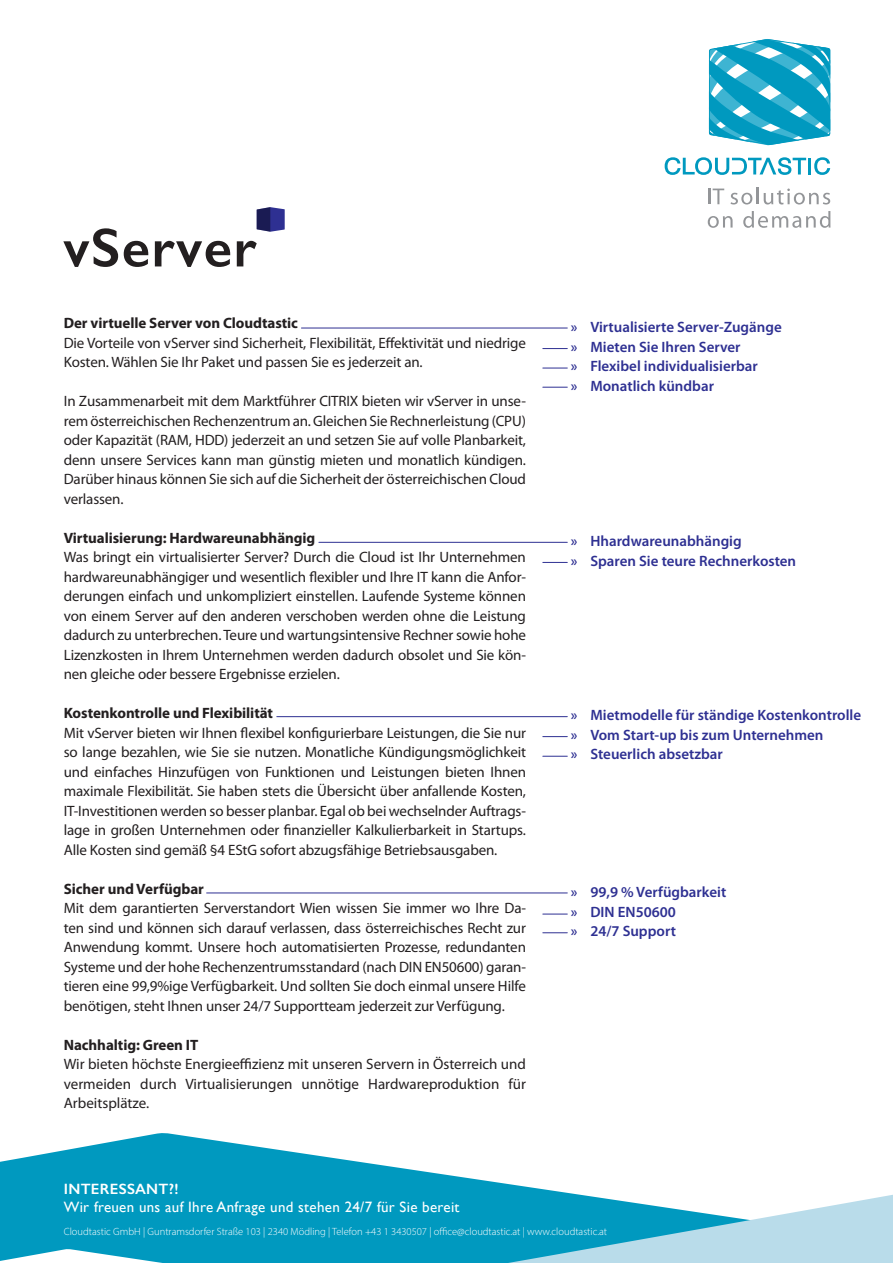
<style>
.page{position:relative;width:893px;height:1263px;background:#fff}
.page>*{position:absolute;margin:0;border:0;box-sizing:border-box;transform-origin:0 0}
.t1{font:600 55.2px "Gill Sans";letter-spacing:.025em;color:#231f20}
.t2{font:15px/19.5px "Myriad Pro";letter-spacing:-.01em;color:#231f20;text-align:justify}
.t3{font:600 15px/19.5px "Myriad Pro";color:#2e3092}
.t4{font:700 15px "Myriad Pro";letter-spacing:-.005em;color:#231f20}
.t5{font:15px "Gill Sans";letter-spacing:.02em;color:#fff}
.t6{font:600 15px "Gill Sans";letter-spacing:.02em;color:#fff}
.t7{font:300 10.5px "Myriad Pro";color:#fff}
</style>
<div class="page">
<svg style="left:0;top:1133px;width:448px;height:130px;fill:#0099bf"></svg>
<svg style="left:0;top:1249px;width:436px;height:14px"></svg>
<svg style="left:448px;top:1175px;width:445px;height:88px"></svg>
<svg style="left:257px;top:207px;width:28px;height:25px"></svg>
<svg style="left:665px;top:157px;width:141px;height:18px"></svg>
<hr style="left:808px;top:158px;width:3px;height:16px;background:#0099bf">
<svg style="left:814px;top:157px;width:16px;height:18px"></svg>
<svg style="left:709px;top:39px;width:121px;height:106px"></svg>
<svg style="left:709px;top:189px;width:15px;height:15px"></svg>
<svg style="left:730px;top:188px;width:100px;height:16px"></svg>
<svg style="left:708px;top:216px;width:25px;height:12px"></svg>
<svg style="left:743px;top:211px;width:87px;height:17px"></svg>
<hr style="left:301px;top:328px;width:266px;height:1px;background:#2e3092">
<hr style="left:319px;top:542px;width:248px;height:1px;background:#2e3092">
<hr style="left:277px;top:716px;width:290px;height:1px;background:#2e3092">
<svg style="left:543px;top:348px;width:24px;height:1px"></svg>
<svg style="left:543px;top:368px;width:24px;height:1px"></svg>
<svg style="left:543px;top:562px;width:24px;height:1px"></svg>
<svg style="left:543px;top:756px;width:24px;height:1px"></svg>
<svg style="left:543px;top:736px;width:24px;height:1px"></svg>
<hr style="left:207px;top:892px;width:360px;height:1px;background:#2e3092">
<svg style="left:543px;top:932px;width:24px;height:1px"></svg>
<svg style="left:543px;top:914px;width:24px;height:1px"></svg>
<svg style="left:543px;top:387px;width:24px;height:1px"></svg>
<h1 class="t1" style="left:63px;top:214px;width:195px">vServer</h1>
<p class="t4" style="left:64px;top:313px;width:236px">Der virtuelle Server von Cloudtastic</p>
<p class="t2" style="left:64px;top:333px;width:464px">Die Vorteile von vServer sind Sicherheit, Flexibilität, Effektivität und niedrige<br>Kosten. Wählen Sie Ihr Paket und passen Sie es jederzeit an.</p>
<p class="t2" style="left:64px;top:391px;width:464px">In Zusammenarbeit mit dem Marktführer CITRIX bieten wir vServer in unse&shy;rem österreichischen Rechenzentrum an. Gleichen Sie Rechnerleistung (CPU) oder Kapazität (RAM, HDD) jederzeit an und setzen Sie auf volle Planbarkeit, denn unsere Services kann man günstig mieten und monatlich kündigen.<br>Darüber hinaus können Sie sich auf die Sicherheit der österreichischen Cloud verlassen.</p>
<p class="t4" style="left:64px;top:528px;width:253px">Virtualisierung: Hardwareunabhängig</p>
<p class="t2" style="left:64px;top:547px;width:464px">Was bringt ein virtualisierter Server? Durch die Cloud ist Ihr Unternehmen hardwareunabhängiger und wesentlich flexibler und Ihre IT kann die Anfor&shy;derungen einfach und unkompliziert einstellen. Laufende Systeme können von einem Server auf den anderen verschoben werden ohne die Leistung dadurch zu unterbrechen. Teure und wartungsintensive Rechner sowie hohe Lizenzkosten in Ihrem Unternehmen werden dadurch obsolet und Sie kön&shy;nen gleiche oder bessere Ergebnisse erzielen.</p>
<p class="t4" style="left:64px;top:703px;width:211px">Kostenkontrolle und Flexibilität</p>
<p class="t2" style="left:64px;top:723px;width:464px">Mit vServer bieten wir Ihnen flexibel konfigurierbare Leistungen, die Sie nur so lange bezahlen, wie Sie sie nutzen. Monatliche Kündigungsmöglichkeit und einfaches Hinzufügen von Funktionen und Leistungen bieten Ihnen maximale Flexibilität. Sie haben stets die Übersicht über anfallende Kosten, IT-Investitionen werden so besser planbar. Egal ob bei wechselnder Auftrags&shy;lage in großen Unternehmen oder finanzieller Kalkulierbarkeit in Startups.<br>Alle Kosten sind gemäß §4 EStG sofort abzugsfähige Betriebsausgaben.</p>
<p class="t4" style="left:64px;top:879px;width:142px">Sicher und Verfügbar</p>
<p class="t2" style="left:64px;top:898px;width:464px">Mit dem garantierten Serverstandort Wien wissen Sie immer wo Ihre Da&shy;ten sind und können sich darauf verlassen, dass österreichisches Recht zur Anwendung kommt. Unsere hoch automatisierten Prozesse, redundanten Systeme und der hohe Rechenzentrumsstandard (nach DIN EN50600) garan&shy;tieren eine 99,9%ige Verfügbarkeit. Und sollten Sie doch einmal unsere Hilfe benötigen, steht Ihnen unser 24/7 Supportteam jederzeit zur Verfügung.</p>
<p class="t4" style="left:64px;top:1035px;width:136px">Nachhaltig: Green IT</p>
<p class="t2" style="left:64px;top:1054px;width:464px">Wir bieten höchste Energieeffizienz mit unseren Servern in Österreich und vermeiden durch Virtualisierungen unnötige Hardwareproduktion für Arbeitsplätze.</p>
<p class="t6" style="left:64px;top:1179px;width:116px">INTERESSANT?!</p>
<p class="t5" style="left:64px;top:1198px;width:397px">Wir freuen uns auf Ihre Anfrage und stehen 24/7 für Sie bereit</p>
<p class="t3" style="left:571px;top:317px;width:212px">» Virtualisierte Server-Zugänge » Mieten Sie Ihren Server<br>» Flexibel individualisierbar<br>» Monatlich kündbar</p>
<p class="t3" style="left:571px;top:531px;width:227px">» Hhardwareunabhängig<br>» Sparen Sie teure Rechnerkosten</p>
<p class="t3" style="left:571px;top:705px;width:292px">» Mietmodelle für ständige Kostenkontrolle » Vom Start-up bis zum Unternehmen<br>» Steuerlich absetzbar</p>
<p class="t3" style="left:571px;top:882px;width:157px">» 99,9 % Verfügbarkeit » DIN EN50600<br>» 24/7 Support</p>
<p class="t7" style="left:64px;top:1225px;width:545px">Cloudtastic GmbH | Guntramsdorfer Straße 103 | 2340 Mödling | Telefon +43 1 3430507 | office@cloudtastic.at | www.cloudtastic.at</p>
</div>
